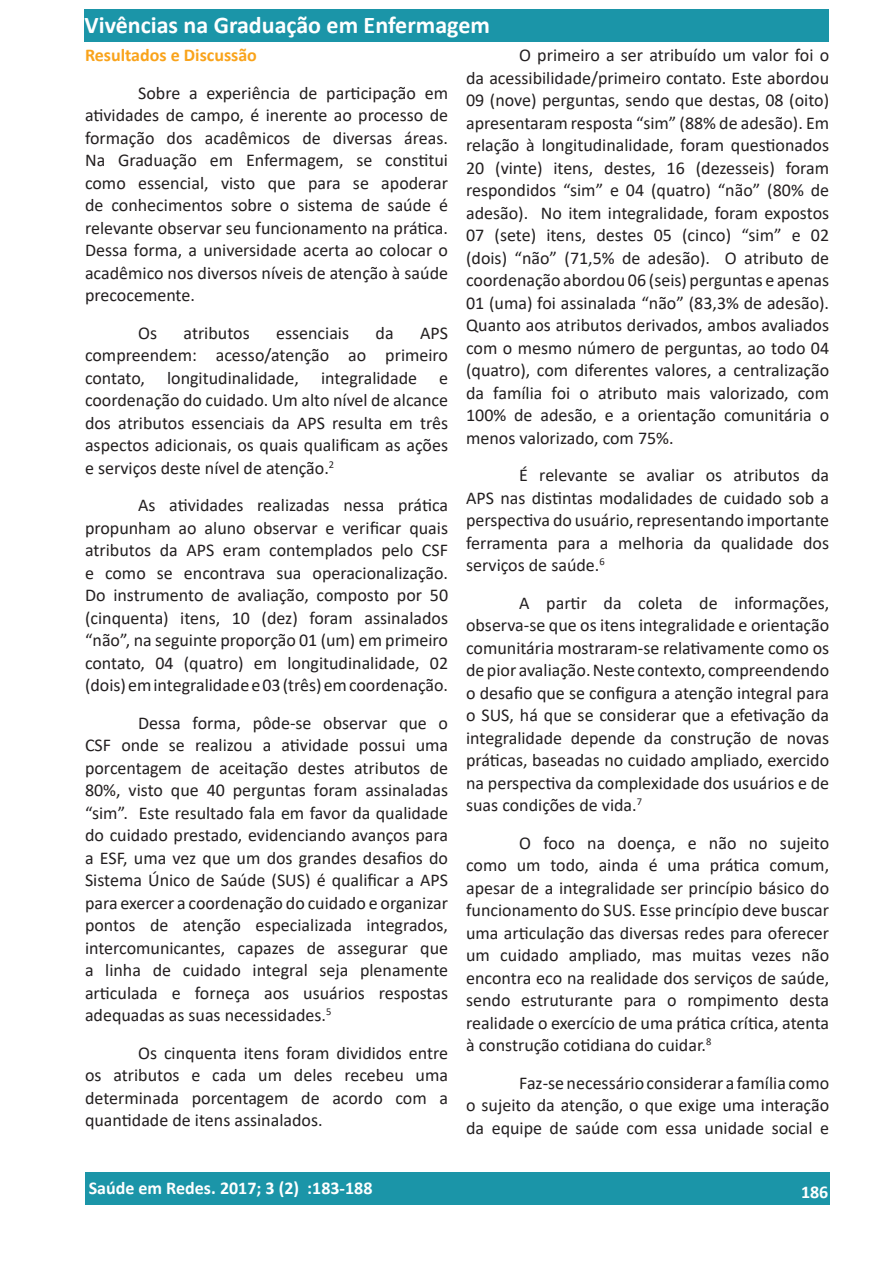
<style>
.page{position:relative;width:893px;height:1263px;background:#fff}
.page>*{position:absolute;margin:0;border:0;box-sizing:border-box;transform-origin:0 0}
.t1{font:700 24px "Calibri";color:#fff}
.t2{font:18px/22.5px "Calibri";color:#231f20;text-align:justify}
.t3{font:700 18px "Calibri";color:#fff}
.t4{font:700 18px "Calibri";color:#f9a31b}
</style>
<div class="page">
<div style="left:85px;top:1172px;width:744px;height:33px;background:#1b95a8"></div>
<div style="left:85px;top:9px;width:744px;height:33px;background:#1b95a8"></div>
<h1 class="t1" style="left:85px;top:8px;width:407px">Vivências na Graduação em Enfermagem</h1>
<p class="t4" style="left:85px;top:43px;width:173px">Resultados e Discussão</p>
<p class="t2" style="left:85px;top:81px;width:365px;text-indent:53px">Sobre a experiência de participação em atividades de campo, é inerente ao processo de formação dos acadêmicos de diversas áreas.<br>Na Graduação em Enfermagem, se constitui como essencial, visto que para se apoderar de conhecimentos sobre o sistema de saúde é relevante observar seu funcionamento na prática.<br>Dessa forma, a universidade acerta ao colocar o acadêmico nos diversos níveis de atenção à saúde precocemente.</p>
<p class="t2" style="left:138px;top:321px;width:20px">Os</p>
<p class="t2" style="left:184px;top:321px;width:68px">atributos</p>
<p class="t2" style="left:276px;top:321px;width:74px">essenciais</p>
<p class="t2" style="left:376px;top:321px;width:20px">da</p>
<p class="t2" style="left:85px;top:321px;width:365px;text-indent:335px">APS compreendem: acesso/atenção ao primeiro contato, longitudinalidade, integralidade e coordenação do cuidado. Um alto nível de alcance dos atributos essenciais da APS resulta em três aspectos adicionais, os quais qualificam as ações e serviços deste nível de atenção.<sup>2</sup></p>
<p class="t2" style="left:85px;top:494px;width:365px;text-indent:53px">As atividades realizadas nessa prática propunham ao aluno observar e verificar quais atributos da APS eram contemplados pelo CSF e como se encontrava sua operacionalização.<br>Do instrumento de avaliação, composto por 50 (cinquenta) itens, 10 (dez) foram assinalados “não”, na seguinte proporção 01 (um) em primeiro contato, 04 (quatro) em longitudinalidade, 02 (dois) em integralidade e 03 (três) em coordenação.</p>
<p class="t2" style="left:85px;top:711px;width:365px;text-indent:53px">Dessa forma, pôde-se observar que o CSF onde se realizou a atividade possui uma porcentagem de aceitação destes atributos de 80%, visto que 40 perguntas foram assinaladas “sim”. Este resultado fala em favor da qualidade do cuidado prestado, evidenciando avanços para a ESF, uma vez que um dos grandes desafios do Sistema Único de Saúde (SUS) é qualificar a APS para exercer a coordenação do cuidado e organizar pontos de atenção especializada integrados, intercomunicantes, capazes de assegurar que a linha de cuidado integral seja plenamente articulada e forneça aos usuários respostas adequadas as suas necessidades.<sup>5</sup></p>
<p class="t2" style="left:85px;top:1041px;width:365px;text-indent:53px">Os cinquenta itens foram divididos entre os atributos e cada um deles recebeu uma determinada porcentagem de acordo com a quantidade de itens assinalados.</p>
<p class="t2" style="left:466px;top:44px;width:365px;text-indent:53px">O primeiro a ser atribuído um valor foi o da acessibilidade/primeiro contato. Este abordou 09 (nove) perguntas, sendo que destas, 08 (oito) apresentaram resposta “sim” (88% de adesão). Em relação à longitudinalidade, foram questionados 20 (vinte) itens, destes, 16 (dezesseis) foram respondidos “sim” e 04 (quatro) “não” (80% de adesão). No item integralidade, foram expostos 07 (sete) itens, destes 05 (cinco) “sim” e 02 (dois) “não” (71,5% de adesão). O atributo de coordenação abordou 06 (seis) perguntas e apenas 01 (uma) foi assinalada “não” (83,3% de adesão).<br>Quanto aos atributos derivados, ambos avaliados com o mesmo número de perguntas, ao todo 04 (quatro), com diferentes valores, a centralização da família foi o atributo mais valorizado, com 100% de adesão, e a orientação comunitária o menos valorizado, com 75%.</p>
<p class="t2" style="left:466px;top:464px;width:365px;text-indent:53px">É relevante se avaliar os atributos da APS nas distintas modalidades de cuidado sob a perspectiva do usuário, representando importante ferramenta para a melhoria da qualidade dos serviços de saúde.<sup>6</sup></p>
<p class="t2" style="left:466px;top:591px;width:365px;text-indent:53px">A partir da coleta de informações, observa-se que os itens integralidade e orientação comunitária mostraram-se relativamente como os de pior avaliação. Neste contexto, compreendendo o desafio que se configura a atenção integral para o SUS, há que se considerar que a efetivação da integralidade depende da construção de novas práticas, baseadas no cuidado ampliado, exercido na perspectiva da complexidade dos usuários e de suas condições de vida.<sup>7</sup></p>
<p class="t2" style="left:466px;top:831px;width:365px;text-indent:53px">O foco na doença, e não no sujeito como um todo, ainda é uma prática comum, apesar de a integralidade ser princípio básico do funcionamento do SUS. Esse princípio deve buscar uma articulação das diversas redes para oferecer um cuidado ampliado, mas muitas vezes não encontra eco na realidade dos serviços de saúde, sendo estruturante para o rompimento desta realidade o exercício de uma prática crítica, atenta à construção cotidiana do cuidar.<sup>8</sup></p>
<p class="t2" style="left:466px;top:1071px;width:365px;text-indent:53px">Faz-se necessário considerar a família como o sujeito da atenção, o que exige uma interação da equipe de saúde com essa unidade social e</p>
<p class="t3" style="left:89px;top:1175px;width:285px">Saúde em Redes. 2017; 3 (2) :183-188</p>
<p class="t3" style="left:801px;top:1179px;width:29px">186</p>
</div>
